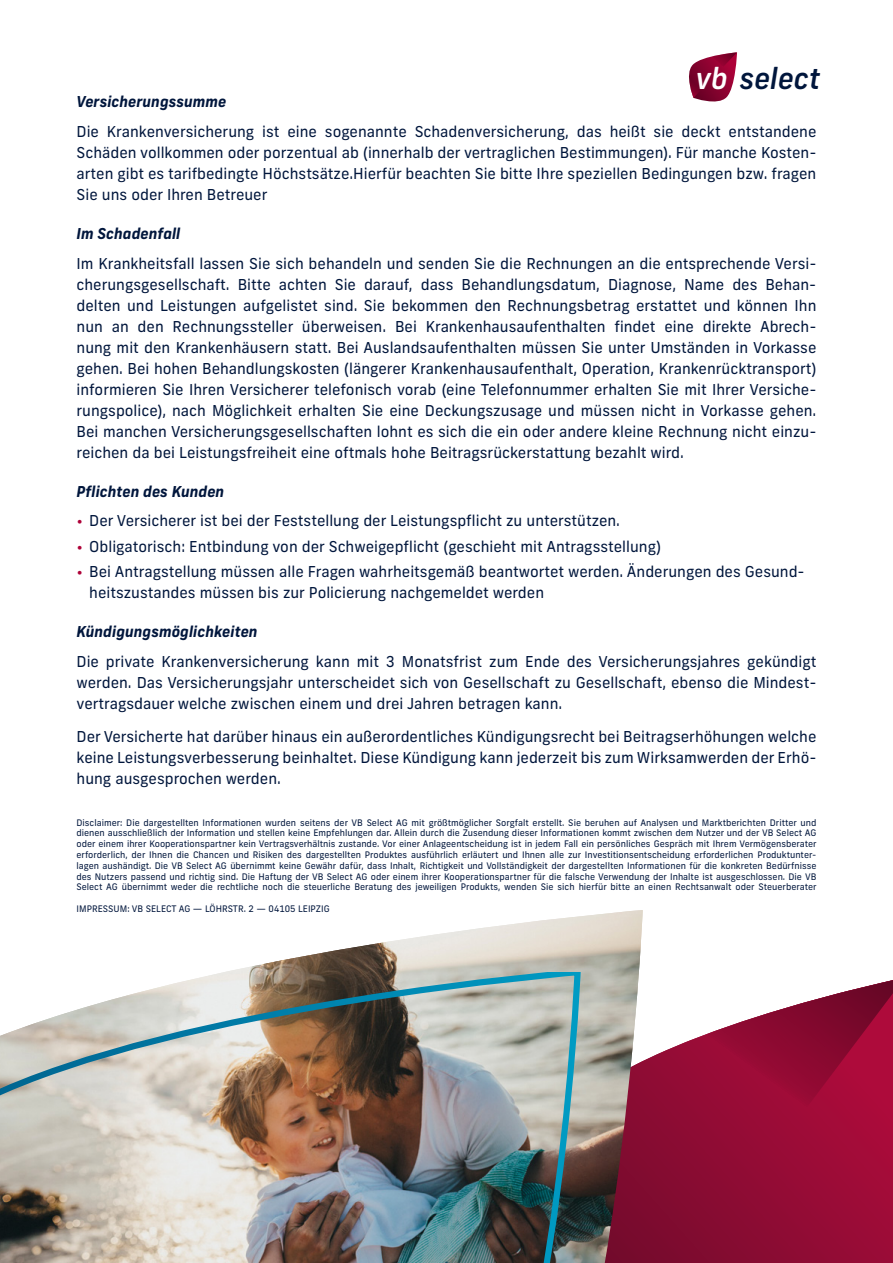
<style>
.page{position:relative;width:893px;height:1263px;background:#fff}
.page>*{position:absolute;margin:0;border:0;box-sizing:border-box;transform-origin:0 0}
.t1{font:italic 500 29.1px "Frank New";color:#00163c}
.t2{font:15px/21px "Frank New";color:#00163c;text-align:justify}
.t3{font:italic 700 15px "Frank New";color:#00163c}
.t4{font:9px/10.8px "Frank New";color:#00163c;text-align:justify}
.s1{color:#fff}
.s2{color:#ae0138}
</style>
<div class="page">
<svg style="left:689px;top:52px;width:48px;height:50px"></svg>
<img style="left:226px;top:910px;width:417px;height:67px">
<svg style="left:584px;top:977px;width:309px;height:286px;background:#9d3755"></svg>
<img style="left:0;top:972px;width:584px;height:291px">
<h1 class="t1" style="left:696px;top:60px;width:126px"><span class="s1">vb</span> select</h1>
<p class="t3" style="left:77px;top:92px;width:151px">Versicherungssumme</p>
<p class="t2" style="left:77px;top:121px;width:741px">Die Krankenversicherung ist eine sogenannte Schadenversicherung, das heißt sie deckt entstandene Schäden vollkommen oder porzentual ab (innerhalb der vertraglichen Bestimmungen). Für manche Kosten&shy;arten gibt es tarifbedingte Höchstsätze.Hierfür beachten Sie bitte Ihre speziellen Bedingungen bzw. fragen Sie uns oder Ihren Betreuer</p>
<p class="t3" style="left:77px;top:224px;width:105px">Im Schadenfall</p>
<p class="t2" style="left:77px;top:253px;width:741px">Im Krankheitsfall lassen Sie sich behandeln und senden Sie die Rechnungen an die entsprechende Versi&shy;cherungsgesellschaft. Bitte achten Sie darauf, dass Behandlungsdatum, Diagnose, Name des Behan&shy;delten und Leistungen aufgelistet sind. Sie bekommen den Rechnungsbetrag erstattet und können Ihn nun an den Rechnungssteller überweisen. Bei Krankenhausaufenthalten findet eine direkte Abrech&shy;nung mit den Krankenhäusern statt. Bei Auslandsaufenthalten müssen Sie unter Umständen in Vorkasse gehen. Bei hohen Behandlungskosten (längerer Krankenhausaufenthalt, Operation, Krankenrücktransport) informieren Sie Ihren Versicherer telefonisch vorab (eine Telefonnummer erhalten Sie mit Ihrer Versiche&shy;rungspolice), nach Möglichkeit erhalten Sie eine Deckungszusage und müssen nicht in Vorkasse gehen.<br>Bei manchen Versicherungsgesellschaften lohnt es sich die ein oder andere kleine Rechnung nicht einzu&shy;reichen da bei Leistungsfreiheit eine oftmals hohe Beitragsrückerstattung bezahlt wird.</p>
<p class="t3" style="left:77px;top:481px;width:149px">Pflichten des Kunden</p>
<p class="t2" style="left:77px;top:510px;width:545px"><span class="s2">•</span> Der Versicherer ist bei der Feststellung der Leistungspflicht zu unterstützen.</p>
<p class="t2" style="left:77px;top:536px;width:586px"><span class="s2">•</span> Obligatorisch: Entbindung von der Schweigepflicht (geschieht mit Antragsstellung)</p>
<p class="t2" style="left:89px;top:561px;width:717px;text-indent:-13px"><span class="s2">•</span> Bei Antragstellung müssen alle Fragen wahrheitsgemäß beantwortet werden. Änderungen des Gesund&shy;heitszustandes müssen bis zur Policierung nachgemeldet werden</p>
<p class="t3" style="left:77px;top:622px;width:183px">Kündigungsmöglichkeiten</p>
<p class="t2" style="left:77px;top:651px;width:741px">Die private Krankenversicherung kann mit 3 Monatsfrist zum Ende des Versicherungsjahres gekündigt werden. Das Versicherungsjahr unterscheidet sich von Gesellschaft zu Gesellschaft, ebenso die Mindest&shy;vertragsdauer welche zwischen einem und drei Jahren betragen kann.</p>
<p class="t2" style="left:77px;top:726px;width:741px">Der Versicherte hat darüber hinaus ein außerordentliches Kündigungsrecht bei Beitragserhöhungen welche keine Leistungsverbesserung beinhaltet. Diese Kündigung kann jederzeit bis zum Wirksamwerden der Erhö&shy;hung ausgesprochen werden.</p>
<p class="t4" style="left:77px;top:817px;width:742px">Disclaimer: Die dargestellten Informationen wurden seitens der VB Select AG mit größtmöglicher Sorgfalt erstellt. Sie beruhen auf Analysen und Marktberichten Dritter und dienen ausschließlich der Information und stellen keine Empfehlungen dar. Allein durch die Zusendung dieser Informationen kommt zwischen dem Nutzer und der VB Select AG oder einem ihrer Kooperationspartner kein Vertragsverhältnis zustande. Vor einer Anlageentscheidung ist in jedem Fall ein persönliches Gespräch mit Ihrem Vermögensberater erforderlich, der Ihnen die Chancen und Risiken des dargestellten Produktes ausführlich erläutert und Ihnen alle zur Investitionsentscheidung erforderlichen Produktunter&shy;lagen aushändigt. Die VB Select AG übernimmt keine Gewähr dafür, dass Inhalt, Richtigkeit und Vollständigkeit der dargestellten Informationen für die konkreten Bedürfnisse des Nutzers passend und richtig sind. Die Haftung der VB Select AG oder einem ihrer Kooperationspartner für die falsche Verwendung der Inhalte ist ausgeschlossen. Die VB Select AG übernimmt weder die rechtliche noch die steuerliche Beratung des jeweiligen Produkts, wenden Sie sich hierfür bitte an einen Rechtsanwalt oder Steuerberater</p>
<p class="t4" style="left:77px;top:903px;width:255px">IMPRESSUM: VB SELECT AG — LÖHRSTR. 2 — 04105 LEIPZIG</p>
</div>
